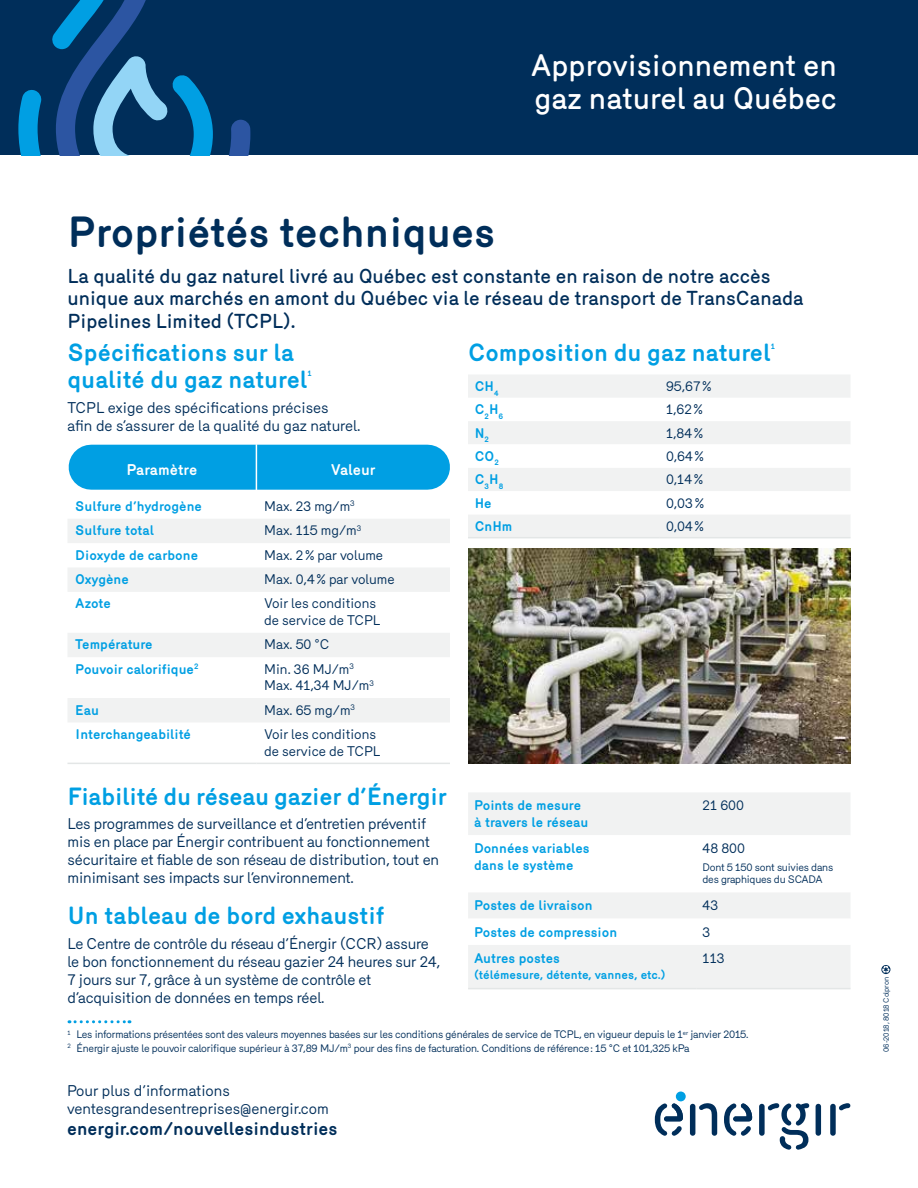
<style>
.page{position:relative;width:918px;height:1188px;background:#fff}
.page>*{position:absolute;margin:0;border:0;box-sizing:border-box;transform-origin:0 0}
.t1{font:700 42px "Merkury";color:#002e5a}
.t2{font:500 30px/33px "Merkury";color:#fff}
.t3{font:700 24px/27px "Merkury";color:#009fe3}
.t4{font:500 19.5px/22.5px "Merkury";color:#002e5a}
.t5{font:700 18px "Merkury";color:#002e5a}
.t6{font:15px/18px "Merkury";letter-spacing:-.01em;color:#002e5a}
.t7{font:700 15px "Merkury";color:#fff}
.t8{font:700 13.5px/16.5px "Merkury";color:#009fe3}
.t9{font:13.5px/16.5px "Merkury";color:#002e5a}
.t10{font:700 12px "Merkury";color:#009fe3}
.t11{font:10.5px/13.5px "Merkury";letter-spacing:-.02em;color:#002e5a}
.t12{font:700 7.8px "Merkury";color:#009fe3}
.t13{font:7.5px "Merkury";letter-spacing:-.02em;color:#002e5a}
</style>
<div class="page">
<div style="left:0;top:0;width:918px;height:155px;background:#002e5a"></div>
<svg style="left:18px;top:0;width:232px;height:155px"></svg>
<div style="left:676px;top:1092px;width:10px;height:9px;background:#009fe3;border-radius:50%"></div>
<div style="left:690px;top:1104px;width:5px;height:32px;background:#002e5a;border-radius:3px"></div>
<svg style="left:699px;top:1103px;width:18px;height:33px"></svg>
<div style="left:816px;top:1104px;width:5px;height:32px;background:#002e5a;border-radius:3px"></div>
<svg style="left:655px;top:1103px;width:28px;height:33px"></svg>
<svg style="left:724px;top:1103px;width:28px;height:33px"></svg>
<div style="left:759px;top:1104px;width:6px;height:32px;background:#002e5a;border-radius:3px"></div>
<svg style="left:768px;top:1103px;width:42px;height:47px"></svg>
<div style="left:830px;top:1104px;width:6px;height:32px;background:#002e5a;border-radius:3px"></div>
<svg style="left:839px;top:1103px;width:12px;height:8px"></svg>
<div style="left:91px;top:445px;width:336px;height:45px;background:#009fe3"></div>
<svg style="left:68px;top:519px;width:382px;height:203px"></svg>
<hr style="left:256px;top:444px;width:1px;height:50px;background:#fff">
<hr style="left:68px;top:763px;width:188px;height:1px;background:#e3e6e6">
<hr style="left:256px;top:763px;width:194px;height:1px;background:#e3e6e6">
<div style="left:468px;top:375px;width:382px;height:162px;background:#f1f2f2"></div>
<svg style="left:468px;top:398px;width:382px;height:116px"></svg>
<hr style="left:468px;top:537px;width:191px;height:1px;background:#e3e6e6">
<hr style="left:659px;top:537px;width:191px;height:1px;background:#e3e6e6">
<svg style="left:69px;top:1020px;width:61px;height:3px"></svg>
<img style="left:468px;top:548px;width:382px;height:216px">
<div style="left:468px;top:793px;width:382px;height:195px;background:#f1f2f2"></div>
<svg style="left:468px;top:835px;width:382px;height:110px"></svg>
<hr style="left:468px;top:988px;width:229px;height:1px;background:#e3e6e6">
<hr style="left:697px;top:988px;width:153px;height:1px;background:#e3e6e6">
<svg style="left:881px;top:965px;width:9px;height:9px"></svg>
<h2 class="t2" style="left:531px;top:46px;width:308px">Approvisionnement en gaz naturel au Québec</h2>
<h1 class="t1" style="left:68px;top:200px;width:429px">Propriétés techniques</h1>
<h3 class="t4" style="left:68px;top:263px;width:738px">La qualité du gaz naturel livré au Québec est constante en raison de notre accès unique aux marchés en amont du Québec via le réseau de transport de TransCanada<br>Pipelines Limited (TCPL).</h3>
<h3 class="t3" style="left:68px;top:337px;width:241px">Spécifications sur la qualité du gaz naturel</h3>
<h3 class="t3" style="left:468px;top:337px;width:304px">Composition du gaz naturel</h3>
<p class="t12" style="left:771px;top:340px;width:6px">1</p>
<p class="t8" style="left:475px;top:377px;width:25px">CH<sub>4</sub></p>
<p class="t9" style="left:666px;top:377px;width:47px">95,67%</p>
<p class="t8" style="left:475px;top:400px;width:30px">C<sub>2</sub>H<sub>6</sub></p>
<p class="t9" style="left:666px;top:400px;width:39px">1,62%</p>
<p class="t8" style="left:475px;top:424px;width:16px">N<sub>2</sub></p>
<p class="t9" style="left:666px;top:423px;width:39px">1,84%</p>
<p class="t8" style="left:475px;top:447px;width:26px">CO<sub>2</sub></p>
<p class="t9" style="left:666px;top:447px;width:40px">0,64%</p>
<p class="t8" style="left:475px;top:470px;width:30px">C<sub>3</sub>H<sub>8</sub></p>
<p class="t9" style="left:666px;top:470px;width:39px">0,14%</p>
<p class="t8" style="left:475px;top:493px;width:18px">He</p>
<p class="t9" style="left:666px;top:493px;width:40px">0,03%</p>
<p class="t8" style="left:475px;top:517px;width:39px">CnHm</p>
<p class="t9" style="left:666px;top:517px;width:40px">0,04%</p>
<p class="t12" style="left:307px;top:367px;width:6px">1</p>
<p class="t6" style="left:68px;top:397px;width:295px">TCPL exige des spécifications précises<br>afin de s’assurer de la qualité du gaz naturel.</p>
<p class="t7" style="left:127px;top:458px;width:72px">Paramètre</p>
<p class="t7" style="left:331px;top:458px;width:46px">Valeur</p>
<p class="t8" style="left:75px;top:497px;width:128px">Sulfure d’hydrogène</p>
<p class="t9" style="left:264px;top:497px;width:92px">Max. 23 mg/m<sup>3</sup></p>
<p class="t8" style="left:75px;top:521px;width:80px">Sulfure total</p>
<p class="t9" style="left:264px;top:521px;width:99px">Max. 115 mg/m<sup>3</sup></p>
<p class="t8" style="left:75px;top:545px;width:124px">Dioxyde de carbone</p>
<p class="t9" style="left:264px;top:545px;width:120px">Max. 2% par volume</p>
<p class="t8" style="left:75px;top:570px;width:55px">Oxygène</p>
<p class="t9" style="left:264px;top:570px;width:132px">Max. 0,4% par volume</p>
<p class="t8" style="left:75px;top:594px;width:37px">Azote</p>
<p class="t9" style="left:264px;top:594px;width:118px">Voir les conditions de service de TCPL</p>
<p class="t8" style="left:75px;top:635px;width:79px">Température</p>
<p class="t9" style="left:264px;top:635px;width:67px">Max. 50 °C</p>
<p class="t8" style="left:75px;top:660px;width:125px">Pouvoir calorifique<sup>2</sup></p>
<p class="t9" style="left:264px;top:659px;width:111px">Min. 36 MJ/m<sup>3<br></sup>Max. 41,34 MJ/m<sup>3</sup></p>
<p class="t8" style="left:75px;top:700px;width:25px">Eau</p>
<p class="t9" style="left:264px;top:700px;width:92px">Max. 65 mg/m<sup>3</sup></p>
<p class="t8" style="left:75px;top:725px;width:117px">Interchangeabilité</p>
<p class="t9" style="left:264px;top:725px;width:118px">Voir les conditions de service de TCPL</p>
<h3 class="t3" style="left:68px;top:781px;width:381px">Fiabilité du réseau gazier d’Énergir</h3>
<p class="t6" style="left:68px;top:814px;width:373px">Les programmes de surveillance et d’entretien préventif mis en place par Énergir contribuent au fonctionnement sécuritaire et fiable de son réseau de distribution, tout en minimisant ses impacts sur l’environnement.</p>
<h3 class="t3" style="left:68px;top:900px;width:319px">Un tableau de bord exhaustif</h3>
<p class="t6" style="left:68px;top:933px;width:374px">Le Centre de contrôle du réseau d’Énergir (CCR) assure le bon fonctionnement du réseau gazier 24 heures sur 24, 7 jours sur 7, grâce à un système de contrôle et d’acquisition de données en temps réel.</p>
<p class="t8" style="left:474px;top:796px;width:116px">Points de mesure à travers le réseau</p>
<p class="t9" style="left:703px;top:796px;width:43px">21 600</p>
<p class="t8" style="left:474px;top:839px;width:117px">Données variables dans le système</p>
<p class="t9" style="left:703px;top:839px;width:44px">48 800</p>
<p class="t11" style="left:703px;top:860px;width:132px;line-height:12px">Dont 5 150 sont suivies dans des graphiques du SCADA</p>
<p class="t8" style="left:474px;top:896px;width:120px">Postes de livraison</p>
<p class="t9" style="left:703px;top:896px;width:17px">43</p>
<p class="t8" style="left:474px;top:922px;width:145px">Postes de compression</p>
<p class="t9" style="left:703px;top:922px;width:9px">3</p>
<p class="t8" style="left:474px;top:949px;width:87px">Autres postes</p>
<p class="t10" style="left:474px;top:966px;width:193px">(télémesure, détente, vannes, etc.)</p>
<p class="t9" style="left:703px;top:949px;width:24px">113</p>
<p class="t11" style="left:68px;top:1027px;width:683px"><sup>1</sup> Les informations présentées sont des valeurs moyennes basées sur les conditions générales de service de TCPL, en vigueur depuis le 1<sup>er</sup> janvier 2015.<br><sup>2</sup> Énergir ajuste le pouvoir calorifique supérieur à 37,89 MJ/m<sup>3</sup> pour des fins de facturation. Conditions de référence: 15 °C et 101,325 kPa</p>
<p class="t6" style="left:67px;top:1080px;width:263px">Pour plus d’informations ventesgrandesentreprises@energir.com</p>
<p class="t5" style="left:67px;top:1115px;width:272px">energir.com/nouvellesindustries</p>
<p class="t13" style="left:881px;top:1052px;width:76px;rotate:-90deg">06-2018, 8018 Colpron</p>
</div>
